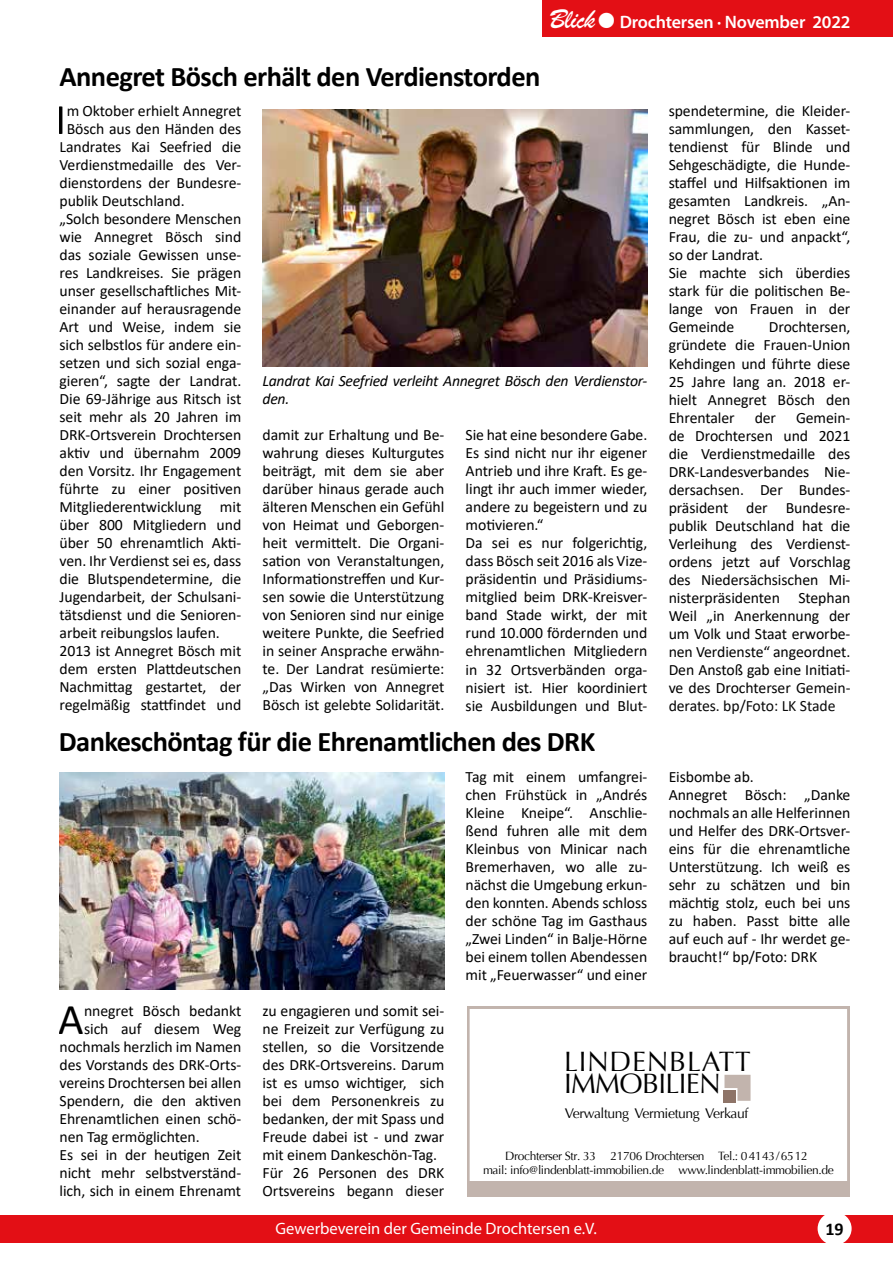
<style>
.page{position:relative;width:893px;height:1263px;background:#fff}
.page>*{position:absolute;margin:0;border:0;box-sizing:border-box;transform-origin:0 0}
.t1{font:44.1px "Calibri";color:#000}
.t2{font:700 28.5px "Calibri";letter-spacing:-.02em;color:#000}
.t3{font:27.9px/22.4px "Optima";letter-spacing:-.025em;color:#000}
.t4{font:600 18px "Myriad Pro";letter-spacing:-.01em;color:#fff}
.t5{font:700 18px "Calibri";color:#000}
.t6{font:16.5px "Myriad Pro";color:#fff}
.t7{font:15.75px/18px "Calibri";letter-spacing:-.005em;color:#000}
.t8{font:italic 15.75px/18px "Calibri";letter-spacing:-.02em;color:#000}
.t9{font:13.95px "Optima";letter-spacing:-.03em;color:#000}
.t10{font:12px/13.5px "Optima";letter-spacing:-.03em;color:#000;text-align:center}
.s1{font-family:"Blickpunkt";font-weight:400;font-size:24px}
.s2{font-style:inherit}
</style>
<div class="page">
<img style="left:263px;top:110px;width:384px;height:257px">
<img style="left:60px;top:772px;width:384px;height:218px">
<svg style="left:467px;top:1006px;width:383px;height:175px"></svg>
<div style="left:723px;top:1090px;width:12px;height:13px;background:#8e7468"></div>
<svg style="left:724px;top:1075px;width:26px;height:26px"></svg>
<div style="left:467px;top:1181px;width:383px;height:15px;background:#c2b4ad"></div>
<div style="left:0;top:1215px;width:893px;height:28px;background:#e30f15"></div>
<div style="left:818px;top:1212px;width:34px;height:33px;background:#fff;border-radius:50%"></div>
<div style="left:543px;top:0;width:350px;height:37px;background:#e30f15"></div>
<p class="t4" style="left:550px;top:11px;width:302px"><span class="s1">A</span> Drochtersen · November 2022</p>
<h2 class="t2" style="left:60px;top:57px;width:482px">Annegret Bösch erhält den Verdienstorden</h2>
<h1 class="t1" style="left:56px;top:89px;width:13px">I</h1>
<p class="t7" style="left:67px;top:102px;width:176px">m Oktober erhielt Annegret</p>
<p class="t7" style="left:67px;top:120px;width:176px">Bösch aus den Händen des</p>
<p class="t7" style="left:60px;top:138px;width:183px">Landrates Kai Seefried die</p>
<p class="t7" style="left:60px;top:156px;width:183px">Verdienstmedaille des Ver-</p>
<p class="t7" style="left:60px;top:174px;width:183px">dienstordens der Bundesre-</p>
<p class="t7" style="left:60px;top:192px;width:127px">publik Deutschland.</p>
<p class="t7" style="left:60px;top:210px;width:183px">„Solch besondere Menschen</p>
<p class="t7" style="left:60px;top:228px;width:183px">wie Annegret Bösch sind</p>
<p class="t7" style="left:60px;top:246px;width:183px">das soziale Gewissen unse-</p>
<p class="t7" style="left:60px;top:264px;width:183px">res Landkreises. Sie prägen</p>
<p class="t7" style="left:60px;top:282px;width:183px">unser gesellschaftliches Mit-</p>
<p class="t7" style="left:60px;top:300px;width:183px">einander auf herausragende</p>
<p class="t7" style="left:60px;top:318px;width:183px">Art und Weise, indem sie</p>
<p class="t7" style="left:60px;top:336px;width:183px">sich selbstlos für andere ein-</p>
<p class="t7" style="left:60px;top:354px;width:183px">setzen und sich sozial enga-</p>
<p class="t7" style="left:60px;top:372px;width:183px">gieren“, sagte der Landrat.</p>
<p class="t7" style="left:60px;top:390px;width:183px">Die 69-Jährige aus Ritsch ist</p>
<p class="t7" style="left:60px;top:408px;width:183px">seit mehr als 20 Jahren im</p>
<p class="t7" style="left:60px;top:426px;width:183px">DRK-Ortsverein Drochtersen</p>
<p class="t7" style="left:60px;top:444px;width:183px">aktiv und übernahm 2009</p>
<p class="t7" style="left:60px;top:462px;width:183px">den Vorsitz. Ihr Engagement</p>
<p class="t7" style="left:60px;top:480px;width:183px">führte zu einer positiven</p>
<p class="t7" style="left:60px;top:498px;width:183px">Mitgliederentwicklung mit</p>
<p class="t7" style="left:60px;top:516px;width:183px">über 800 Mitgliedern und</p>
<p class="t7" style="left:60px;top:534px;width:183px">über 50 ehrenamtlich Akti-</p>
<p class="t7" style="left:60px;top:552px;width:183px">ven. Ihr Verdienst sei es, dass</p>
<p class="t7" style="left:60px;top:570px;width:183px">die Blutspendetermine, die</p>
<p class="t7" style="left:60px;top:588px;width:183px">Jugendarbeit, der Schulsani-</p>
<p class="t7" style="left:60px;top:606px;width:183px">tätsdienst und die Senioren-</p>
<p class="t7" style="left:60px;top:624px;width:162px">arbeit reibungslos laufen.</p>
<p class="t7" style="left:60px;top:642px;width:183px">2013 ist Annegret Bösch mit</p>
<p class="t7" style="left:60px;top:660px;width:183px">dem ersten Plattdeutschen</p>
<p class="t7" style="left:60px;top:678px;width:183px">Nachmittag gestartet, der</p>
<p class="t7" style="left:60px;top:696px;width:183px">regelmäßig stattfindet und</p>
<p class="t8" style="left:263px;top:371px;width:386px">Landrat Kai Seefried verleiht Annegret Bösch den Verdienstor&shy;den.</p>
<p class="t7" style="left:263px;top:426px;width:183px;text-align:justify">damit zur Erhaltung und Be&shy;wahrung dieses Kulturgutes beiträgt, mit dem sie aber darüber hinaus gerade auch älteren Menschen ein Gefühl von Heimat und Geborgen&shy;heit vermittelt. Die Organi&shy;sation von Veranstaltungen, Informationstreffen und Kur&shy;sen sowie die Unterstützung von Senioren sind nur einige weitere Punkte, die Seefried in seiner Ansprache erwähn&shy;te. Der Landrat resümierte: „Das Wirken von Annegret Bösch ist gelebte Solidarität.</p>
<p class="t7" style="left:466px;top:426px;width:183px">Sie hat eine besondere Gabe.<br>Es sind nicht nur ihr eigener<br>Antrieb und ihre Kraft. Es ge&shy;lingt ihr auch immer wieder, andere zu begeistern und zu motivieren.“<br>Da sei es nur folgerichtig, dass Bösch seit 2016 als Vize&shy;präsidentin und Präsidiums&shy;mitglied beim DRK-Kreisver&shy;band Stade wirkt, der mit rund 10.000 fördernden und ehrenamtlichen Mitgliedern in 32 Ortsverbänden orga&shy;nisiert ist. Hier koordiniert sie Ausbildungen und Blut-</p>
<h2 class="t2" style="left:59px;top:722px;width:538px">Dankeschöntag für die Ehrenamtlichen des DRK</h2>
<p class="t7" style="left:669px;top:102px;width:183px">spendetermine, die Kleider&shy;sammlungen, den Kasset&shy;tendienst für Blinde und<br>Sehgeschädigte, die Hunde&shy;staffel und Hilfsaktionen im gesamten Landkreis. „An&shy;negret Bösch ist eben eine<br>Frau, die zu- und anpackt“, so der Landrat.<br>Sie machte sich überdies stark für die politischen Be&shy;lange von Frauen in der<br>Gemeinde</p>
<p class="t7" style="left:669px;top:318px;width:183px;text-align:justify;text-indent:100px">Drochtersen, gründete die Frauen-Union Kehdingen und führte diese 25 Jahre lang an. 2018 er&shy;hielt Annegret Bösch den Ehrentaler</p>
<p class="t7" style="left:755px;top:408px;width:23px">der</p>
<p class="t7" style="left:669px;top:408px;width:183px;text-align:justify;text-indent:127px">Gemein&shy;de Drochtersen und 2021 die Verdienstmedaille des DRK-Landesverbandes Nie&shy;dersachsen. Der Bundes&shy;präsident der Bundesre&shy;publik Deutschland hat die Verleihung des Verdienst&shy;ordens jetzt auf Vorschlag des Niedersächsischen Mi&shy;nisterpräsidenten Stephan Weil „in Anerkennung der um Volk und Staat erworbe&shy;nen Verdienste“ angeordnet.<br>Den Anstoß gab eine Initiati&shy;ve des Drochterser Gemein&shy;derates. bp/Foto: LK Stade</p>
<h1 class="t1" style="left:59px;top:989px;width:27px">A</h1>
<p class="t7" style="left:84px;top:1002px;width:159px">nnegret Bösch bedankt</p>
<p class="t7" style="left:84px;top:1020px;width:159px">sich auf diesem Weg</p>
<p class="t7" style="left:60px;top:1038px;width:183px">nochmals herzlich im Namen</p>
<p class="t7" style="left:60px;top:1056px;width:183px">des Vorstands des DRK-Orts-</p>
<p class="t7" style="left:60px;top:1074px;width:183px">vereins Drochtersen bei allen</p>
<p class="t7" style="left:60px;top:1092px;width:183px">Spendern, die den aktiven</p>
<p class="t7" style="left:60px;top:1110px;width:183px">Ehrenamtlichen einen schö-</p>
<p class="t7" style="left:60px;top:1128px;width:142px">nen Tag ermöglichten.</p>
<p class="t7" style="left:60px;top:1146px;width:183px">Es sei in der heutigen Zeit</p>
<p class="t7" style="left:60px;top:1164px;width:183px">nicht mehr selbstverständ-</p>
<p class="t7" style="left:60px;top:1182px;width:183px">lich, sich in einem Ehrenamt</p>
<p class="t7" style="left:263px;top:1002px;width:183px">zu engagieren und somit sei&shy;ne Freizeit zur Verfügung zu stellen, so die Vorsitzende des DRK-Ortsvereins. Darum ist es umso wichtiger, sich bei dem Personenkreis zu bedanken, der mit Spass und<br>Freude dabei ist - und zwar mit einem Dankeschön-Tag.<br>Für 26 Personen des DRK<br>Ortsvereins begann dieser</p>
<p class="t7" style="left:466px;top:768px;width:183px;text-align:justify">Tag mit einem umfangrei&shy;chen Frühstück in „Andrés Kleine Kneipe“. Anschlie&shy;ßend fuhren alle mit dem Kleinbus von Minicar nach Bremerhaven, wo alle zu&shy;nächst die Umgebung erkun&shy;den konnten. Abends schloss der schöne Tag im Gasthaus „Zwei Linden“ in Balje-Hörne bei einem tollen Abendessen mit „Feuerwasser“ und einer</p>
<p class="t7" style="left:669px;top:768px;width:183px">Eisbombe ab.<br>Annegret Bösch: „Danke nochmals an alle Helferinnen und Helfer des DRK-Ortsver&shy;eins für die ehrenamtliche<br>Unterstützung. Ich weiß es sehr zu schätzen und bin mächtig stolz, euch bei uns zu haben. Passt bitte alle auf euch auf - Ihr werdet ge&shy;braucht!“ bp/Foto: DRK</p>
<h3 class="t3" style="left:564px;top:1050px;width:188px">LINDENBLATT<br>IMMOBILIEN</h3>
<p class="t9" style="left:565px;top:1105px;width:185px">Verwaltung Vermietung Verkauf</p>
<p class="t10" style="left:483px;top:1149px;width:352px"><span class="s2">Drochterser Str. 33</span> 21706 Drochtersen Tel.: 0 41 43 / 65 12<br>mail: info@lindenblatt-immobilien.de www.lindenblatt-immobilien.de</p>
<p class="t6" style="left:275px;top:1218px;width:323px">Gewerbeverein der Gemeinde Drochtersen e.V.</p>
<p class="t5" style="left:825px;top:1216px;width:20px">19</p>
</div>
